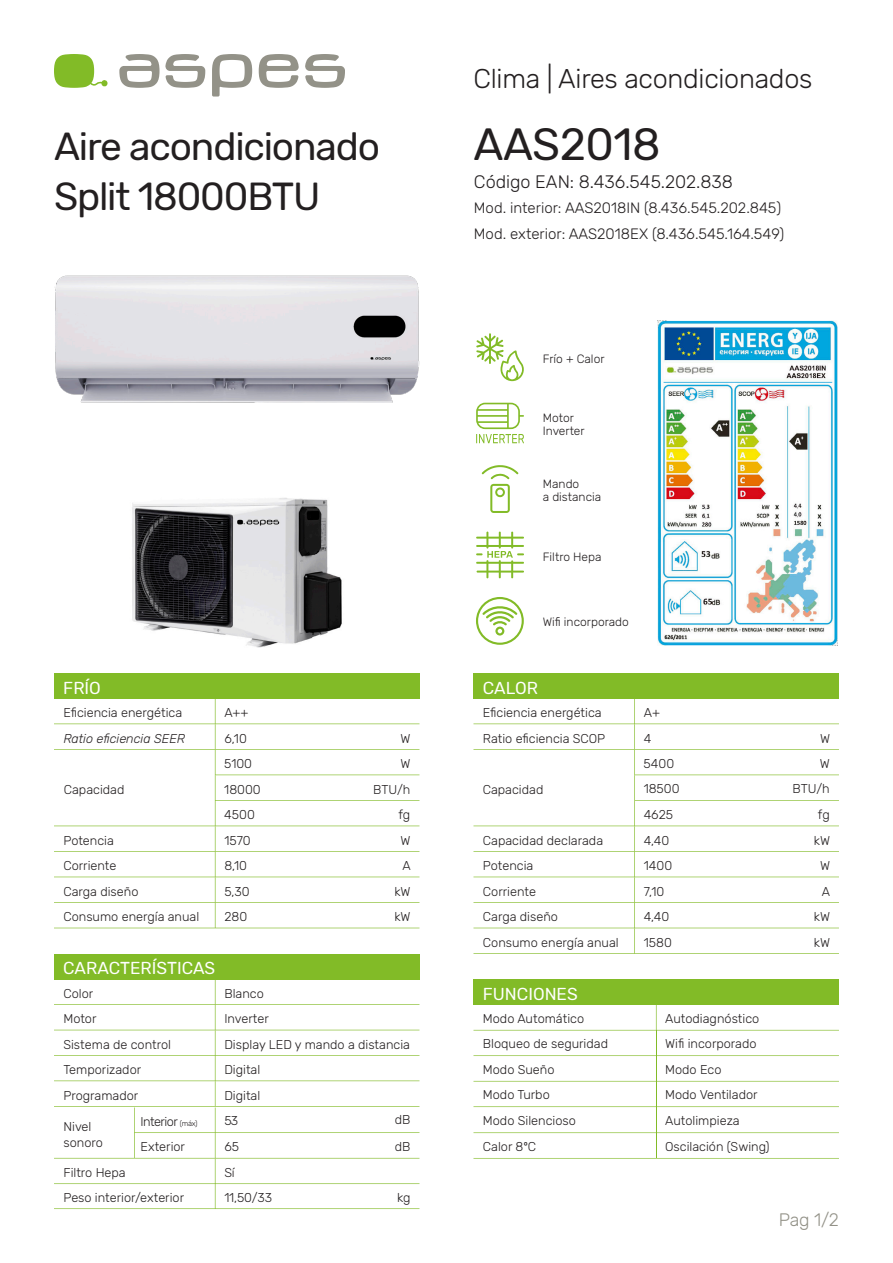
<style>
.page{position:relative;width:893px;height:1263px;background:#fff}
.page>*{position:absolute;margin:0;border:0;box-sizing:border-box;transform-origin:0 0}
.REFERENCIA{font:45px "Rubik";letter-spacing:-.01em;color:#231f20}
.FAMILIA{font:39px "Rubik";letter-spacing:-.03em;color:#231f20}
.SUB_TITULO{font:300 27px "Rubik";letter-spacing:-.01em;color:#231f20}
.TEXTO{font:300 18px "Rubik";color:#231f20}
.SUB_TITULO-2{font:300 18px "Rubik";color:#939288}
.TITULO_TABLA{font:17.25px "Rubik";color:#fff}
.TEXTO-2{font:300 15px "Rubik";color:#231f20}
.TEXTO_TABLA{font:300 12.75px "Rubik";color:#231f20}
.UNIDADES_TABLA{font:300 12.75px "Rubik";color:#231f20}
.TEXTO_TABLA-2{font:italic 300 12.75px "Rubik";color:#231f20}
.TEXTO_TABLA-3{font:300 12.75px "Rubik";letter-spacing:-.04em;color:#231f20}
.INFO_ICONOS{font:300 12px/13.5px "Rubik";color:#231f20}
.s1{font-size:7.5px}
</style>
<div class="page">
<svg style="left:212px;top:54px;width:40px;height:43px"></svg>
<svg style="left:305px;top:54px;width:40px;height:34px"></svg>
<svg style="left:259px;top:54px;width:40px;height:34px"></svg>
<svg style="left:119px;top:54px;width:86px;height:34px"></svg>
<svg style="left:54px;top:54px;width:54px;height:34px"></svg>
<img style="left:657px;top:320px;width:180px;height:326px">
<img style="left:55px;top:275px;width:364px;height:128px">
<img style="left:132px;top:498px;width:210px;height:150px">
<div style="left:54px;top:673px;width:365px;height:26px;background:#82bb27"></div>
<div style="left:54px;top:954px;width:365px;height:25px;background:#82bb27"></div>
<div style="left:473px;top:979px;width:366px;height:26px;background:#82bb27"></div>
<div style="left:473px;top:673px;width:366px;height:26px;background:#82bb27"></div>
<svg style="left:54px;top:699px;width:365px;height:229px"></svg>
<svg style="left:473px;top:699px;width:366px;height:255px"></svg>
<svg style="left:476px;top:333px;width:48px;height:48px"></svg>
<svg style="left:476px;top:403px;width:48px;height:40px"></svg>
<svg style="left:482px;top:465px;width:36px;height:48px"></svg>
<svg style="left:476px;top:532px;width:48px;height:46px"></svg>
<svg style="left:476px;top:597px;width:48px;height:48px"></svg>
<svg style="left:473px;top:1005px;width:366px;height:154px"></svg>
<svg style="left:54px;top:979px;width:365px;height:230px"></svg>
<p class="FAMILIA" style="left:54px;top:125px;width:328px">Aire acondicionado</p>
<p class="FAMILIA" style="left:54px;top:174px;width:268px">Split 18000BTU</p>
<p class="TITULO_TABLA" style="left:63px;top:678px;width:39px">FRÍO</p>
<p class="TEXTO_TABLA" style="left:63px;top:705px;width:120px">Eficiencia energética</p>
<p class="TEXTO_TABLA" style="left:224px;top:705px;width:26px">A++</p>
<p class="TEXTO_TABLA-2" style="left:63px;top:731px;width:123px">Ratio eficiencia SEER</p>
<p class="TEXTO_TABLA" style="left:224px;top:731px;width:24px">6,10</p>
<p class="UNIDADES_TABLA" style="left:401px;top:731px;width:12px">W</p>
<p class="TEXTO_TABLA" style="left:64px;top:782px;width:62px">Capacidad</p>
<p class="TEXTO_TABLA" style="left:224px;top:757px;width:29px">5100</p>
<p class="UNIDADES_TABLA" style="left:401px;top:757px;width:12px">W</p>
<p class="TEXTO_TABLA" style="left:224px;top:782px;width:38px">18000</p>
<p class="UNIDADES_TABLA" style="left:373px;top:782px;width:39px">BTU/h</p>
<p class="TEXTO_TABLA" style="left:224px;top:807px;width:32px">4500</p>
<p class="UNIDADES_TABLA" style="left:399px;top:807px;width:13px">fg</p>
<p class="SUB_TITULO" style="left:473px;top:63px;width:340px">Clima | Aires acondicionados</p>
<p class="REFERENCIA" style="left:473px;top:119px;width:189px">AAS2018</p>
<p class="TEXTO" style="left:474px;top:171px;width:261px">Código EAN: 8.436.545.202.838</p>
<p class="TEXTO-2" style="left:474px;top:200px;width:309px">Mod. interior: AAS2018IN (8.436.545.202.845)</p>
<p class="TEXTO-2" style="left:474px;top:225px;width:312px">Mod. exterior: AAS2018EX (8.436.545.164.549)</p>
<p class="INFO_ICONOS" style="left:543px;top:352px;width:63px">Frío + Calor</p>
<p class="INFO_ICONOS" style="left:543px;top:411px;width:43px">Motor<br>Inverter</p>
<p class="INFO_ICONOS" style="left:543px;top:477px;width:38px">Mando</p>
<p class="INFO_ICONOS" style="left:543px;top:491px;width:60px">a distancia</p>
<p class="INFO_ICONOS" style="left:543px;top:550px;width:60px">Filtro Hepa</p>
<p class="INFO_ICONOS" style="left:543px;top:616px;width:88px">Wifi incorporado</p>
<p class="TITULO_TABLA" style="left:483px;top:678px;width:57px">CALOR</p>
<p class="TEXTO_TABLA" style="left:483px;top:705px;width:120px">Eficiencia energética</p>
<p class="TEXTO_TABLA" style="left:644px;top:705px;width:18px">A+</p>
<p class="TEXTO_TABLA" style="left:483px;top:731px;width:124px">Ratio eficiencia SCOP</p>
<p class="TEXTO_TABLA" style="left:644px;top:731px;width:9px">4</p>
<p class="UNIDADES_TABLA" style="left:820px;top:731px;width:12px">W</p>
<p class="TEXTO_TABLA" style="left:644px;top:756px;width:32px">5400</p>
<p class="UNIDADES_TABLA" style="left:820px;top:756px;width:12px">W</p>
<p class="TEXTO_TABLA" style="left:483px;top:782px;width:62px">Capacidad</p>
<p class="TEXTO_TABLA" style="left:644px;top:782px;width:37px">18500</p>
<p class="TEXTO_TABLA" style="left:644px;top:807px;width:31px">4625</p>
<p class="UNIDADES_TABLA" style="left:792px;top:782px;width:39px">BTU/h</p>
<p class="UNIDADES_TABLA" style="left:818px;top:807px;width:13px">fg</p>
<p class="TEXTO_TABLA" style="left:63px;top:833px;width:52px">Potencia</p>
<p class="TEXTO_TABLA" style="left:224px;top:833px;width:28px">1570</p>
<p class="UNIDADES_TABLA" style="left:401px;top:833px;width:12px">W</p>
<p class="TEXTO_TABLA" style="left:63px;top:859px;width:55px">Corriente</p>
<p class="TEXTO_TABLA" style="left:224px;top:859px;width:24px">8,10</p>
<p class="UNIDADES_TABLA" style="left:402px;top:859px;width:10px">A</p>
<p class="TEXTO_TABLA" style="left:483px;top:859px;width:52px">Potencia</p>
<p class="TEXTO_TABLA" style="left:644px;top:859px;width:30px">1400</p>
<p class="UNIDADES_TABLA" style="left:820px;top:859px;width:12px">W</p>
<p class="TEXTO_TABLA" style="left:63px;top:884px;width:77px">Carga diseño</p>
<p class="TEXTO_TABLA" style="left:224px;top:884px;width:27px">5,30</p>
<p class="UNIDADES_TABLA" style="left:394px;top:884px;width:18px">kW</p>
<p class="TEXTO_TABLA" style="left:483px;top:884px;width:55px">Corriente</p>
<p class="TEXTO_TABLA" style="left:644px;top:884px;width:22px">7,10</p>
<p class="UNIDADES_TABLA" style="left:822px;top:884px;width:10px">A</p>
<p class="TEXTO_TABLA" style="left:63px;top:910px;width:137px">Consumo energía anual</p>
<p class="TEXTO_TABLA" style="left:224px;top:910px;width:24px">280</p>
<p class="UNIDADES_TABLA" style="left:394px;top:910px;width:18px">kW</p>
<p class="TEXTO_TABLA" style="left:483px;top:910px;width:77px">Carga diseño</p>
<p class="TEXTO_TABLA" style="left:644px;top:910px;width:27px">4,40</p>
<p class="UNIDADES_TABLA" style="left:814px;top:910px;width:18px">kW</p>
<p class="TEXTO_TABLA" style="left:483px;top:935px;width:137px">Consumo energía anual</p>
<p class="TEXTO_TABLA" style="left:644px;top:935px;width:30px">1580</p>
<p class="UNIDADES_TABLA" style="left:814px;top:935px;width:18px">kW</p>
<p class="TEXTO_TABLA" style="left:483px;top:833px;width:122px">Capacidad declarada</p>
<p class="TEXTO_TABLA" style="left:644px;top:833px;width:27px">4,40</p>
<p class="UNIDADES_TABLA" style="left:814px;top:833px;width:18px">kW</p>
<p class="TITULO_TABLA" style="left:63px;top:958px;width:153px">CARACTERÍSTICAS</p>
<p class="TEXTO_TABLA" style="left:63px;top:986px;width:31px">Color</p>
<p class="TEXTO_TABLA" style="left:224px;top:986px;width:41px">Blanco</p>
<p class="TEXTO_TABLA" style="left:63px;top:1012px;width:35px">Motor</p>
<p class="TEXTO_TABLA" style="left:224px;top:1012px;width:46px">Inverter</p>
<p class="TEXTO_TABLA" style="left:63px;top:1037px;width:109px">Sistema de control</p>
<p class="TEXTO_TABLA" style="left:63px;top:1062px;width:79px">Temporizador</p>
<p class="TEXTO_TABLA" style="left:63px;top:1088px;width:76px">Programador</p>
<p class="TEXTO_TABLA" style="left:224px;top:1037px;width:187px">Display LED y mando a distancia</p>
<p class="TEXTO_TABLA" style="left:224px;top:1063px;width:38px">Digital</p>
<p class="TEXTO_TABLA" style="left:224px;top:1088px;width:38px">Digital</p>
<p class="TEXTO_TABLA" style="left:63px;top:1120px;width:29px">Nivel</p>
<p class="TEXTO_TABLA" style="left:63px;top:1135px;width:41px">sonoro</p>
<p class="TEXTO_TABLA-3" style="left:141px;top:1114px;width:58px">Interior <span class="s1">(máx)</span></p>
<p class="TEXTO_TABLA" style="left:141px;top:1140px;width:46px">Exterior</p>
<p class="TEXTO_TABLA" style="left:224px;top:1113px;width:15px">53</p>
<p class="TEXTO_TABLA" style="left:224px;top:1140px;width:16px">65</p>
<p class="TEXTO_TABLA" style="left:63px;top:1165px;width:64px">Filtro Hepa</p>
<p class="TEXTO_TABLA" style="left:224px;top:1165px;width:12px">Sí</p>
<p class="UNIDADES_TABLA" style="left:395px;top:1112px;width:17px">dB</p>
<p class="UNIDADES_TABLA" style="left:395px;top:1140px;width:17px">dB</p>
<p class="TEXTO_TABLA" style="left:63px;top:1190px;width:122px">Peso interior/exterior</p>
<p class="TEXTO_TABLA" style="left:224px;top:1190px;width:49px">11,50/33</p>
<p class="UNIDADES_TABLA" style="left:397px;top:1190px;width:15px">kg</p>
<p class="TITULO_TABLA" style="left:483px;top:984px;width:96px">FUNCIONES</p>
<p class="TEXTO_TABLA" style="left:483px;top:1012px;width:103px">Modo Automático</p>
<p class="TEXTO_TABLA" style="left:665px;top:1012px;width:96px">Autodiagnóstico</p>
<p class="TEXTO_TABLA" style="left:483px;top:1037px;width:127px">Bloqueo de seguridad</p>
<p class="TEXTO_TABLA" style="left:665px;top:1037px;width:93px">Wifi incorporado</p>
<p class="TEXTO_TABLA" style="left:483px;top:1062px;width:73px">Modo Sueño</p>
<p class="TEXTO_TABLA" style="left:665px;top:1088px;width:94px">Modo Ventilador</p>
<p class="TEXTO_TABLA" style="left:665px;top:1114px;width:76px">Autolimpieza</p>
<p class="TEXTO_TABLA" style="left:665px;top:1139px;width:106px">Oscilación (Swing)</p>
<p class="TEXTO_TABLA" style="left:665px;top:1062px;width:58px">Modo Eco</p>
<p class="TEXTO_TABLA" style="left:483px;top:1088px;width:68px">Modo Turbo</p>
<p class="TEXTO_TABLA" style="left:483px;top:1114px;width:94px">Modo Silencioso</p>
<p class="TEXTO_TABLA" style="left:483px;top:1139px;width:55px">Calor 8ºC</p>
<p class="SUB_TITULO-2" style="left:779px;top:1209px;width:62px">Pag 1/2</p>
</div>
